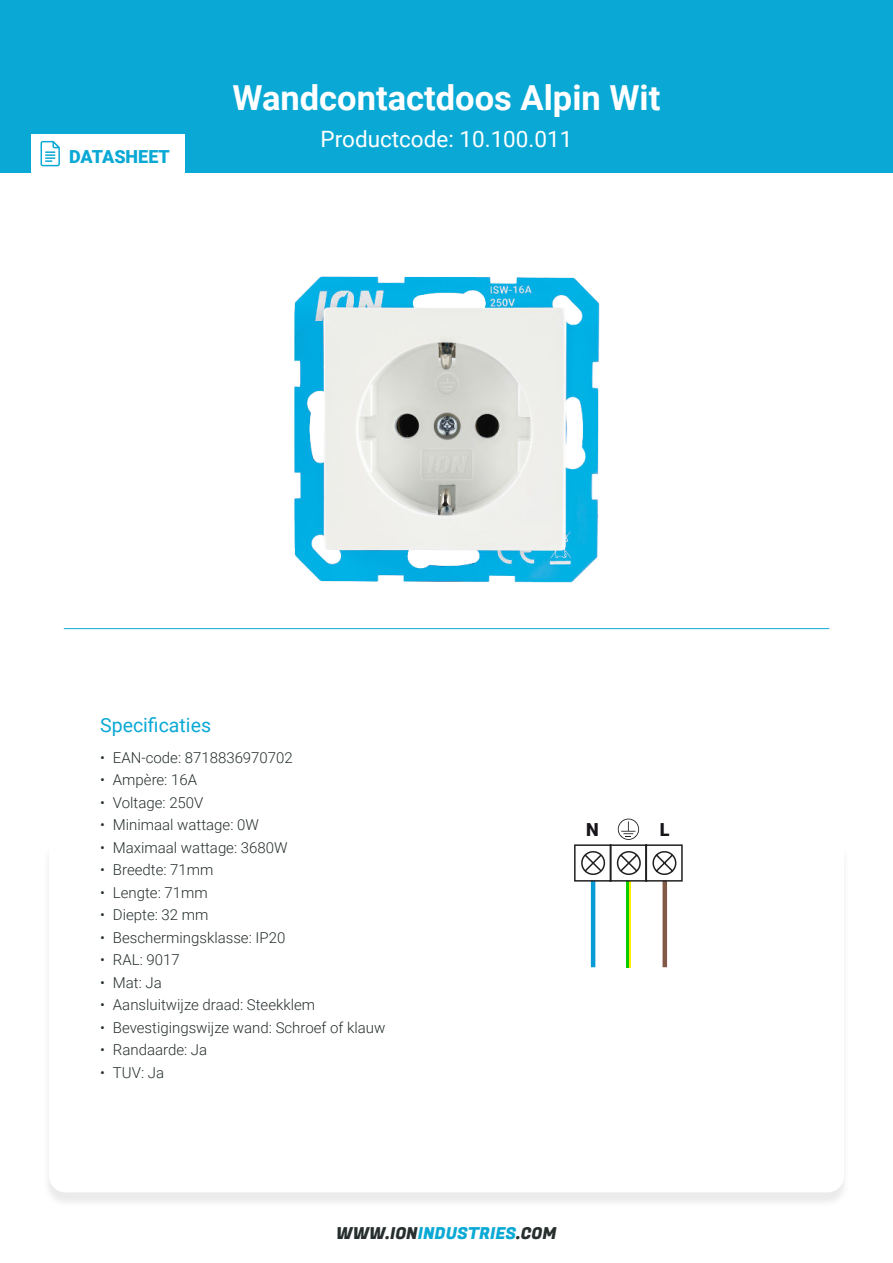
<style>
.page{position:relative;width:893px;height:1263px;background:#fff}
.page>*{position:absolute;margin:0;border:0;box-sizing:border-box;transform-origin:0 0}
.t1{font:700 34.5px "Roboto";color:#fff}
.t2{font:22.5px "Roboto";color:#fff}
.t3{font:19.5px "Roboto";color:#0aa9d5}
.t4{font:900 18px "Roboto";color:#0aa9d5}
.t5{font:900 18px "Roboto";color:#17151a}
.t6{font:16.5px "Fugaz One";color:#262f2e}
.t7{font:300 15px "Roboto";color:#262f2e}
.s1{color:#0aa9d5}
</style>
<div class="page">
<div style="left:0;top:0;width:893px;height:173px;background:#0aa9d5"></div>
<div style="left:43px;top:839px;width:807px;height:368px;background:#f3f3f3"></div>
<div style="left:49px;top:836px;width:795px;height:356px;background:#fff;border-radius:17px"></div>
<div style="left:31px;top:134px;width:154px;height:41px;background:#fff"></div>
<svg style="left:41px;top:141px;width:19px;height:25px"></svg>
<hr style="left:64px;top:628px;width:765px;height:1px;background:#0aa9d5">
<img style="left:294px;top:276px;width:306px;height:307px">
<hr style="left:629px;top:881px;width:2px;height:86px;background:#ffed00">
<hr style="left:627px;top:881px;width:2px;height:86px;background:#0acc00">
<hr style="left:663px;top:881px;width:4px;height:86px;background:#825947">
<hr style="left:591px;top:881px;width:4px;height:86px;background:#089bd6">
<svg style="left:574px;top:819px;width:109px;height:63px"></svg>
<h1 class="t1" style="left:232px;top:84px;width:429px">Wandcontactdoos Alpin Wit</h1>
<p class="t4" style="left:69px;top:146px;width:102px">DATASHEET</p>
<h2 class="t2" style="left:321px;top:126px;width:253px">Productcode: 10.100.011</h2>
<h3 class="t3" style="left:100px;top:711px;width:112px">Specificaties</h3>
<p class="t7" style="left:100px;top:751px;width:194px">• EAN-code: 8718836970702</p>
<p class="t7" style="left:100px;top:774px;width:98px">• Ampère: 16A</p>
<p class="t7" style="left:100px;top:796px;width:105px">• Voltage: 250V</p>
<p class="t7" style="left:100px;top:819px;width:160px">• Minimaal wattage: 0W</p>
<p class="t7" style="left:100px;top:841px;width:189px">• Maximaal wattage: 3680W</p>
<p class="t7" style="left:100px;top:864px;width:115px">• Breedte: 71mm</p>
<p class="t7" style="left:100px;top:886px;width:109px">• Lengte: 71mm</p>
<p class="t7" style="left:100px;top:909px;width:110px">• Diepte: 32 mm</p>
<p class="t7" style="left:100px;top:931px;width:187px">• Beschermingsklasse: IP20</p>
<p class="t7" style="left:100px;top:954px;width:81px">• RAL: 9017</p>
<p class="t7" style="left:100px;top:976px;width:63px">• Mat: Ja</p>
<p class="t7" style="left:100px;top:999px;width:217px">• Aansluitwijze draad: Steekklem</p>
<p class="t7" style="left:100px;top:1021px;width:287px">• Bevestigingswijze wand: Schroef of klauw</p>
<p class="t7" style="left:100px;top:1044px;width:109px">• Randaarde: Ja</p>
<p class="t7" style="left:100px;top:1066px;width:65px">• TUV: Ja</p>
<p class="t5" style="left:586px;top:819px;width:14px">N</p>
<p class="t6" style="left:336px;top:1223px;width:222px">WWW.ION<span class="s1">INDUSTRIES</span>.COM</p>
<p class="t5" style="left:660px;top:819px;width:11px">L</p>
</div>
